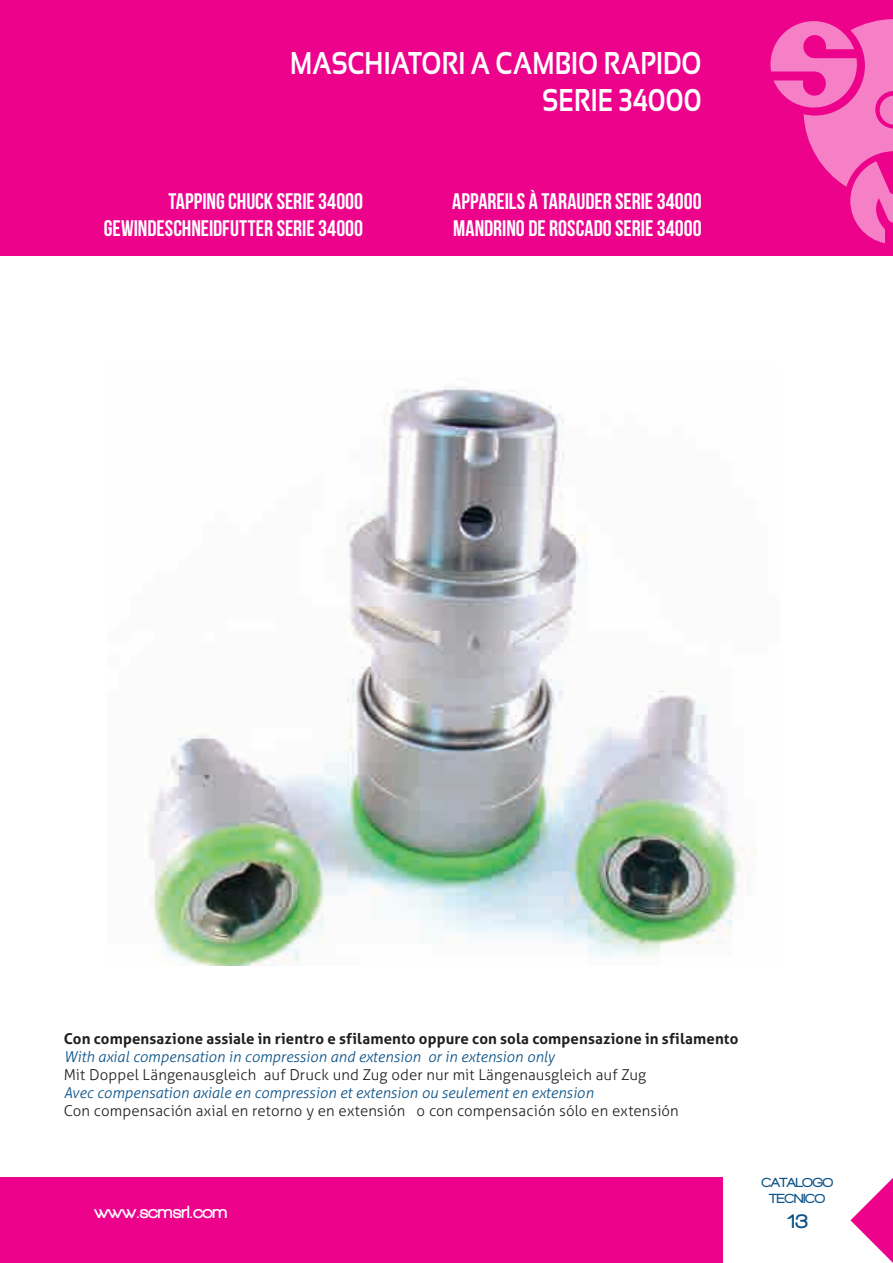
<style>
.page{position:relative;width:893px;height:1263px;background:#fff}
.page>*{position:absolute;margin:0;border:0;box-sizing:border-box;transform-origin:0 0}
.t1{font:700 31.5px/37.8px "Sansation";letter-spacing:.005em;color:#fff;text-align:right;scale:.8 1}
.t2{font:22.5px/27px "Bebas Neue";color:#fff;text-align:right}
.t3{font:900 21px "Walkway";color:#0a5288}
.t4{font:900 18px "Walkway";color:#fff}
.t5{font:300 15px "Aller";letter-spacing:.005em;color:#231f20}
.t6{font:italic 300 15px "Aller";color:#0a5288}
.t7{font:700 15px "Aller";letter-spacing:.01em;color:#231f20}
.t8{font:900 13.5px/16.2px "Walkway";color:#0a5288;text-align:center}
</style>
<div class="page">
<img style="left:149px;top:387px;width:607px;height:578px">
<div style="left:0;top:0;width:893px;height:255px;background:#ed028c"></div>
<svg style="left:770px;top:19px;width:123px;height:224px"></svg>
<div style="left:0;top:1178px;width:723px;height:85px;background:#ed028c"></div>
<svg style="left:850px;top:1178px;width:43px;height:85px"></svg>
<h1 class="t1" style="left:290px;top:44px;width:516px">MASCHIATORI A CAMBIO RAPIDO<br>SERIE 34000</h1>
<h2 class="t2" style="left:104px;top:188px;width:261px">TAPPING CHUCK SERIE 34000<br>GEWINDESCHNEIDFUTTER SERIE 34000</h2>
<h2 class="t2" style="left:452px;top:188px;width:251px;text-align:left">APPAREILS À TARAUDER SERIE 34000<br>MANDRINO DE ROSCADO SERIE 34000</h2>
<p class="t7" style="left:64px;top:1030px;width:676px">Con compensazione assiale in rientro e sfilamento oppure con sola compensazione in sfilamento</p>
<p class="t6" style="left:64px;top:1048px;width:492px">With axial compensation in compression and extension or in extension only</p>
<p class="t5" style="left:64px;top:1066px;width:584px">Mit Doppel Längenausgleich auf Druck und Zug oder nur mit Längenausgleich auf Zug</p>
<p class="t6" style="left:64px;top:1084px;width:531px">Avec compensation axiale en compression et extension ou seulement en extension</p>
<p class="t5" style="left:64px;top:1102px;width:617px">Con compensación axial en retorno y en extensión o con compensación sólo en extensión</p>
<p class="t4" style="left:94px;top:1202px;width:134px">www.scmsrl.com</p>
<p class="t8" style="left:761px;top:1174px;width:73px">CATALOGO<br>TECNICO</p>
<h3 class="t3" style="left:787px;top:1210px;width:22px">13</h3>
</div>
